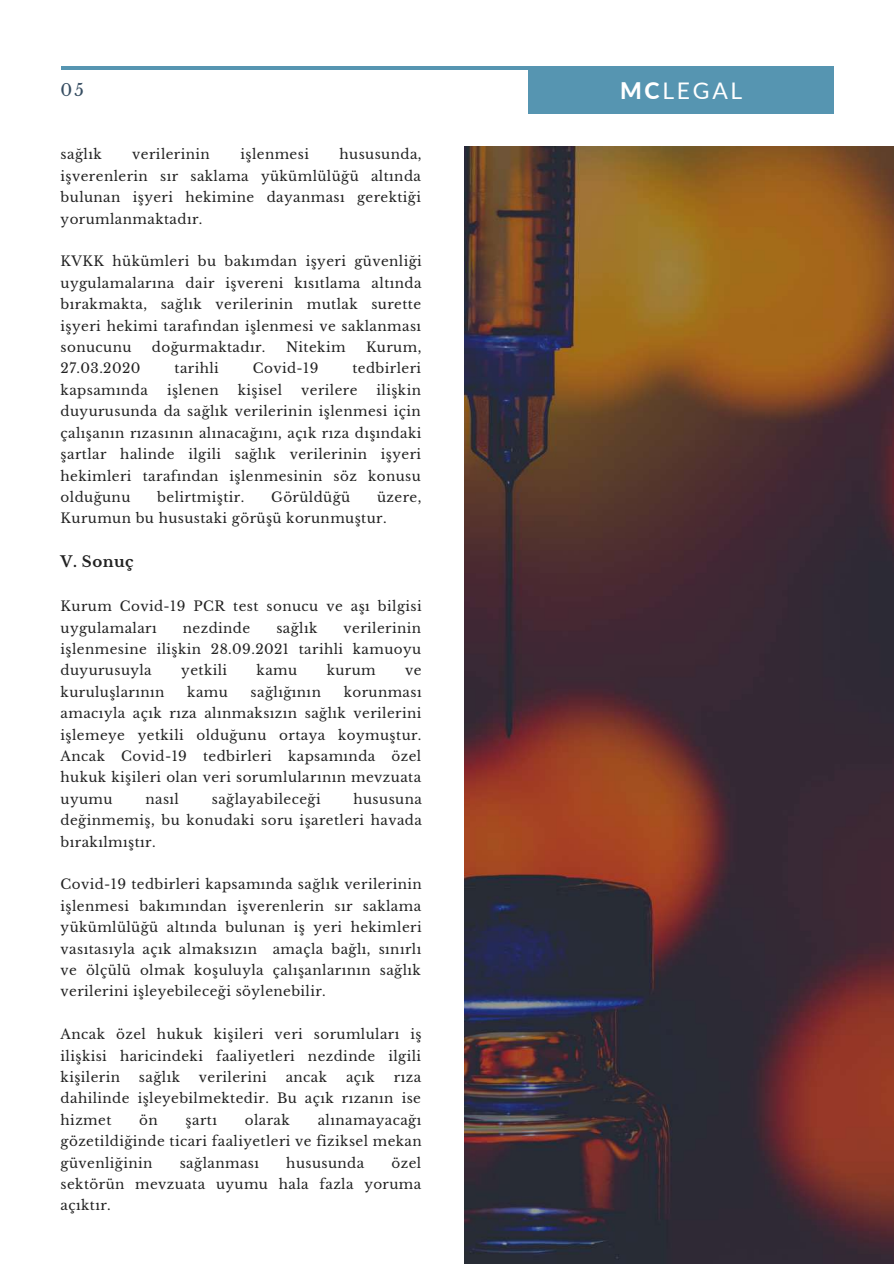
<style>
.page{position:relative;width:894px;height:1264px;background:#fff}
.page>*{position:absolute;margin:0;border:0;box-sizing:border-box;transform-origin:0 0}
.t1{font:22.95px "Lato";letter-spacing:.12em;color:#fff}
.t2{font:16.5px "Libre Baskerville";color:#364d62}
.t3{font:700 15px "Libre Baskerville";letter-spacing:.03em;color:#222}
.t4{font:13.5px/21.5px "Libre Baskerville";letter-spacing:.03em;color:#222;text-align:justify}
.s1{font-weight:800}
</style>
<div class="page">
<img style="left:465px;top:146px;width:428px;height:1117px">
<hr style="left:61px;top:66px;width:771px;height:4px;background:#5695b1">
<div style="left:528px;top:66px;width:305px;height:48px;background:#5695b1"></div>
<p class="t2" style="left:61px;top:80px;width:25px">05</p>
<h1 class="t1" style="left:620px;top:76px;width:124px"><span class="s1">MC</span>LEGAL</h1>
<p class="t4" style="left:61px;top:144px;width:362px;text-indent:279px">hususunda, işverenlerin sır saklama yükümlülüğü altında bulunan işyeri hekimine dayanması gerektiği yorumlanmaktadır.</p>
<p class="t4" style="left:61px;top:251px;width:362px">KVKK hükümleri bu bakımdan işyeri güvenliği uygulamalarına dair işvereni kısıtlama altında bırakmakta, sağlık verilerinin mutlak surette işyeri hekimi tarafından işlenmesi ve saklanması sonucunu</p>
<p class="t4" style="left:61px;top:144px;width:43px">sağlık</p>
<p class="t4" style="left:132px;top:144px;width:79px">verilerinin</p>
<p class="t4" style="left:240px;top:144px;width:70px">işlenmesi</p>
<p class="t4" style="left:152px;top:336px;width:115px">doğurmaktadır.</p>
<p class="t4" style="left:286px;top:336px;width:61px">Nitekim</p>
<p class="t4" style="left:366px;top:336px;width:57px">Kurum,</p>
<p class="t4" style="left:61px;top:358px;width:81px">27.03.2020</p>
<p class="t4" style="left:174px;top:358px;width:46px">tarihli</p>
<p class="t4" style="left:253px;top:358px;width:67px">Covid-19</p>
<p class="t4" style="left:352px;top:358px;width:70px">tedbirleri</p>
<p class="t4" style="left:61px;top:379px;width:89px">kapsamında</p>
<p class="t4" style="left:167px;top:379px;width:53px">işlenen</p>
<p class="t4" style="left:238px;top:379px;width:46px">kişisel</p>
<p class="t4" style="left:301px;top:379px;width:58px">verilere</p>
<p class="t4" style="left:61px;top:379px;width:362px;text-indent:316px">ilişkin duyurusunda da sağlık verilerinin işlenmesi için çalışanın rızasının alınacağını, açık rıza dışındaki şartlar halinde ilgili sağlık verilerinin işyeri hekimleri tarafından işlenmesinin söz konusu olduğunu</p>
<p class="t4" style="left:157px;top:486px;width:88px">belirtmiştir.</p>
<p class="t4" style="left:271px;top:486px;width:81px">Görüldüğü</p>
<p class="t4" style="left:61px;top:486px;width:362px;text-indent:316px">üzere,<br>Kurumun bu husustaki görüşü korunmuştur.</p>
<p class="t3" style="left:61px;top:552px;width:74px">V. Sonuç</p>
<p class="t4" style="left:61px;top:595px;width:362px">Kurum Covid-19 PCR test sonucu ve aşı bilgisi uygulamaları</p>
<p class="t4" style="left:61px;top:617px;width:362px;text-indent:283px">verilerinin işlenmesine ilişkin 28.09.2021 tarihli kamuoyu duyurusuyla</p>
<p class="t4" style="left:183px;top:617px;width:69px">nezdinde</p>
<p class="t4" style="left:276px;top:617px;width:43px">sağlık</p>
<p class="t4" style="left:181px;top:660px;width:47px">yetkili</p>
<p class="t4" style="left:256px;top:660px;width:42px">kamu</p>
<p class="t4" style="left:326px;top:660px;width:50px">kurum</p>
<p class="t4" style="left:405px;top:660px;width:18px">ve</p>
<p class="t4" style="left:61px;top:681px;width:362px;text-indent:283px">korunması amacıyla açık rıza alınmaksızın sağlık verilerini işlemeye yetkili olduğunu ortaya koymuştur.<br>Ancak Covid-19 tedbirleri kapsamında özel hukuk kişileri olan veri sorumlularının mevzuata uyumu</p>
<p class="t4" style="left:61px;top:681px;width:105px">kuruluşlarının</p>
<p class="t4" style="left:187px;top:681px;width:42px">kamu</p>
<p class="t4" style="left:250px;top:681px;width:72px">sağlığının</p>
<p class="t4" style="left:61px;top:788px;width:363px;text-indent:293px">hususuna değinmemiş, bu konudaki soru işaretleri havada bırakılmıştır.</p>
<p class="t4" style="left:61px;top:874px;width:362px">Covid-19 tedbirleri kapsamında sağlık verilerinin işlenmesi bakımından işverenlerin sır saklama yükümlülüğü altında bulunan iş yeri hekimleri vasıtasıyla açık almaksızın amaçla bağlı, sınırlı ve ölçülü olmak koşuluyla çalışanlarının sağlık verilerini işleyebileceği söylenebilir.</p>
<p class="t4" style="left:61px;top:1023px;width:362px">Ancak özel hukuk kişileri veri sorumluları iş ilişkisi haricindeki faaliyetleri nezdinde ilgili kişilerin</p>
<p class="t4" style="left:145px;top:788px;width:35px">nasıl</p>
<p class="t4" style="left:212px;top:788px;width:110px">sağlayabileceği</p>
<p class="t4" style="left:139px;top:1066px;width:43px">sağlık</p>
<p class="t4" style="left:199px;top:1066px;width:69px">verilerini</p>
<p class="t4" style="left:285px;top:1066px;width:43px">ancak</p>
<p class="t4" style="left:346px;top:1066px;width:30px">açık</p>
<p class="t4" style="left:61px;top:1066px;width:362px;text-indent:333px">rıza dahilinde işleyebilmektedir. Bu açık rızanın ise hizmet</p>
<p class="t4" style="left:61px;top:1109px;width:362px;text-indent:257px">alınamayacağı gözetildiğinde ticari faaliyetleri ve fiziksel mekan güvenliğinin</p>
<p class="t4" style="left:139px;top:1109px;width:20px">ön</p>
<p class="t4" style="left:185px;top:1109px;width:33px">şartı</p>
<p class="t4" style="left:245px;top:1109px;width:46px">olarak</p>
<p class="t4" style="left:61px;top:1152px;width:362px;text-indent:331px">özel sektörün mevzuata uyumu hala fazla yoruma açıktır.</p>
<p class="t4" style="left:180px;top:1152px;width:81px">sağlanması</p>
<p class="t4" style="left:286px;top:1152px;width:79px">hususunda</p>
</div>
